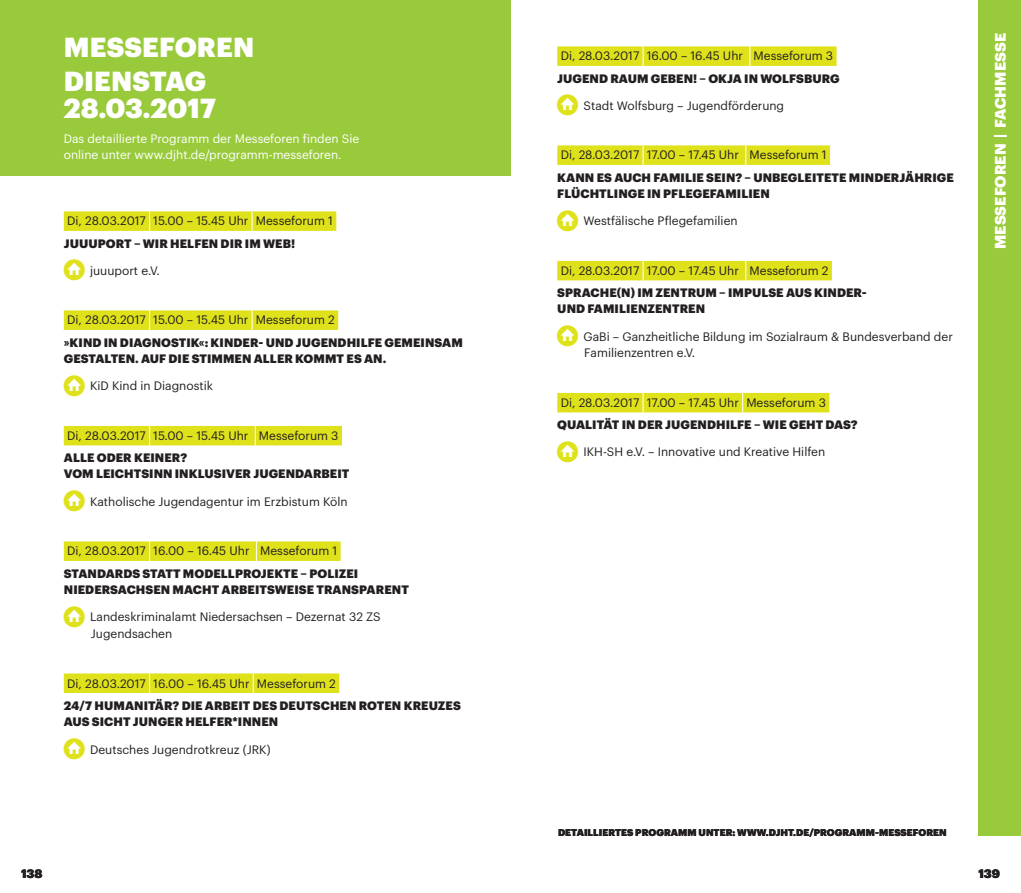
<style>
.page{position:relative;width:1021px;height:893px;background:#fff}
.page>*{position:absolute;margin:0;border:0;box-sizing:border-box;transform-origin:0 0}
.t1{font:900 27px/33.3px "Graphik";letter-spacing:.005em;color:#fff}
.t2{font:900 15px "Graphik";color:#fff}
.t3{font:12px/22.5px "Graphik";color:#231f20}
.t4{font:900 12px/22.5px "Graphik";letter-spacing:.005em;color:#231f20}
.t5{font:12px/16.5px "Graphik";color:#fff}
.t6{font:900 9.6px "Graphik";letter-spacing:.005em;color:#231f20}
.s1{font-weight:900}
.s2{font-weight:400}
</style>
<div class="page">
<div style="left:978px;top:0;width:42px;height:836px;background:#99ca3b"></div>
<div style="left:64px;top:211px;width:272px;height:20px;background:#dfe21b"></div>
<svg style="left:149px;top:211px;width:1px;height:20px"></svg>
<svg style="left:251px;top:211px;width:1px;height:20px"></svg>
<div style="left:64px;top:310px;width:274px;height:20px;background:#dfe21b"></div>
<svg style="left:149px;top:310px;width:1px;height:20px"></svg>
<svg style="left:251px;top:310px;width:1px;height:20px"></svg>
<div style="left:64px;top:426px;width:278px;height:19px;background:#dfe21b"></div>
<svg style="left:149px;top:426px;width:1px;height:20px"></svg>
<svg style="left:255px;top:426px;width:1px;height:20px"></svg>
<div style="left:64px;top:541px;width:276px;height:20px;background:#dfe21b"></div>
<svg style="left:149px;top:541px;width:1px;height:20px"></svg>
<svg style="left:256px;top:541px;width:1px;height:20px"></svg>
<div style="left:64px;top:673px;width:275px;height:20px;background:#dfe21b"></div>
<svg style="left:149px;top:673px;width:1px;height:20px"></svg>
<svg style="left:253px;top:673px;width:1px;height:20px"></svg>
<div style="left:557px;top:46px;width:279px;height:20px;background:#dfe21b"></div>
<svg style="left:642px;top:46px;width:1px;height:20px"></svg>
<svg style="left:749px;top:46px;width:1px;height:20px"></svg>
<div style="left:557px;top:145px;width:273px;height:20px;background:#dfe21b"></div>
<svg style="left:642px;top:145px;width:1px;height:20px"></svg>
<svg style="left:745px;top:145px;width:1px;height:20px"></svg>
<div style="left:557px;top:261px;width:275px;height:19px;background:#dfe21b"></div>
<svg style="left:642px;top:261px;width:1px;height:20px"></svg>
<svg style="left:745px;top:261px;width:1px;height:20px"></svg>
<div style="left:557px;top:393px;width:272px;height:19px;background:#dfe21b"></div>
<svg style="left:642px;top:393px;width:1px;height:20px"></svg>
<svg style="left:742px;top:393px;width:1px;height:20px"></svg>
<div style="left:0;top:0;width:510px;height:176px;background:#99ca3b"></div>
<h1 class="t1" style="left:64px;top:28px;width:192px">MESSEFOREN<br>DIENSTAG</h1>
<h1 class="t1" style="left:64px;top:89px;width:153px">28.03.2017</h1>
<p class="t5" style="left:64px;top:129px;width:297px">Das detaillierte Programm der Messeforen finden Sie online unter www.djht.de/programm-messeforen.</p>
<p class="t3" style="left:64px;top:209px;width:270px">Di, 28.03.2017 <sub>•</sub> 15.00 – 15.45 Uhr <sub>•</sub> Messeforum 1<br><span class="s1">JUUUPORT – WIR HELFEN DIR IM WEB!</span></p>
<p class="t3" style="left:90px;top:258px;width:71px">juuuport e.V.</p>
<p class="t4" style="left:64px;top:308px;width:400px"><span class="s2">Di, 28.03.2017</span> <sub>•</sub> <span class="s2">15.00 – 15.45 Uhr</span> <sub>•</sub> <span class="s2">Messeforum 2<br></span>»KIND IN DIAGNOSTIK«: KINDER- UND JUGENDHILFE GEMEINSAM</p>
<p class="t4" style="left:64px;top:346px;width:324px">GESTALTEN. AUF DIE STIMMEN ALLER KOMMT ES AN.</p>
<p class="t3" style="left:90px;top:374px;width:124px">KiD Kind in Diagnostik</p>
<p class="t3" style="left:67px;top:423px;width:183px">Di, 28.03.2017 <sub>•</sub> 15.00 – 15.45 Uhr</p>
<p class="t3" style="left:255px;top:423px;width:85px"><sub>•</sub> Messeforum 3</p>
<p class="t4" style="left:64px;top:449px;width:287px;line-height:16px">ALLE ODER KEINER?<br>VOM LEICHTSINN INKLUSIVER JUGENDARBEIT</p>
<p class="t3" style="left:90px;top:489px;width:259px">Katholische Jugendagentur im Erzbistum Köln</p>
<p class="t3" style="left:67px;top:539px;width:184px">Di, 28.03.2017 <sub>•</sub> 16.00 – 16.45 Uhr</p>
<p class="t4" style="left:64px;top:539px;width:296px;text-indent:192px"><sub>•</sub> <span class="s2">Messeforum 1<br></span>STANDARDS STATT MODELLPROJEKTE – POLIZEI</p>
<p class="t4" style="left:64px;top:577px;width:346px">NIEDERSACHSEN MACHT ARBEITSWEISE TRANSPARENT</p>
<p class="t3" style="left:90px;top:608px;width:292px;line-height:16.5px">Landeskriminalamt Niedersachsen – Dezernat 32 ZS<br>Jugendsachen</p>
<p class="t4" style="left:64px;top:671px;width:398px"><span class="s2">Di, 28.03.2017</span> <sub>•</sub> <span class="s2">16.00 – 16.45 Uhr</span> <sub>•</sub> <span class="s2">Messeforum 2<br></span>24/7 HUMANITÄR? DIE ARBEIT DES DEUTSCHEN ROTEN KREUZES</p>
<p class="t4" style="left:64px;top:709px;width:216px">AUS SICHT JUNGER HELFER*INNEN</p>
<p class="t3" style="left:90px;top:737px;width:182px">Deutsches Jugendrotkreuz (JRK)</p>
<p class="t4" style="left:557px;top:44px;width:284px;text-indent:192px"><sub>•</sub> <span class="s2">Messeforum 3<br></span>JUGEND RAUM GEBEN! – OKJA IN WOLFSBURG</p>
<p class="t3" style="left:583px;top:93px;width:202px">Stadt Wolfsburg – Jugendförderung</p>
<p class="t3" style="left:560px;top:143px;width:180px">Di, 28.03.2017 <sub>•</sub> 17.00 – 17.45 Uhr</p>
<p class="t3" style="left:560px;top:44px;width:184px">Di, 28.03.2017 <sub>•</sub> 16.00 – 16.45 Uhr</p>
<p class="t4" style="left:557px;top:143px;width:398px;text-indent:188px"><sub>•</sub> <span class="s2">Messeforum 1<br></span>KANN ES AUCH FAMILIE SEIN? – UNBEGLEITETE MINDERJÄHRIGE</p>
<p class="t4" style="left:557px;top:181px;width:214px">FLÜCHTLINGE IN PFLEGEFAMILIEN</p>
<p class="t3" style="left:583px;top:209px;width:156px">Westfälische Pflegefamilien</p>
<p class="t3" style="left:560px;top:258px;width:180px">Di, 28.03.2017 <sub>•</sub> 17.00 – 17.45 Uhr</p>
<p class="t4" style="left:557px;top:258px;width:311px;text-indent:188px"><sub>•</sub> <span class="s2">Messeforum 2<br></span>SPRACHE(N) IM ZENTRUM – IMPULSE AUS KINDER-</p>
<p class="t4" style="left:557px;top:297px;width:149px">UND FAMILIENZENTREN</p>
<p class="t3" style="left:583px;top:327px;width:371px;line-height:16.5px">GaBi – Ganzheitliche Bildung im Sozialraum &amp; Bundesverband der<br>Familienzentren e.V.</p>
<p class="t3" style="left:557px;top:390px;width:302px">Di, 28.03.2017 <sub>•</sub> 17.00 – 17.45 Uhr <sub>•</sub> Messeforum 3<br><span class="s1">QUALITÄT IN DER JUGENDHILFE – WIE GEHT DAS?</span></p>
<p class="t3" style="left:583px;top:440px;width:243px">IKH-SH e.V. – Innovative und Kreative Hilfen</p>
<p class="t2" style="left:988px;top:249px;width:142px;rotate:-90deg">Messeforen | Fachmesse</p>
<p class="t6" style="left:558px;top:825px;width:390px">DETAILLIERTES PROGRAMM UNTER: WWW.DJHT.DE/PROGRAMM-MESSEFOREN</p>
<p class="t4" style="left:21px;top:861px;width:23px">138</p>
<p class="t4" style="left:978px;top:861px;width:23px">139</p>
</div>
